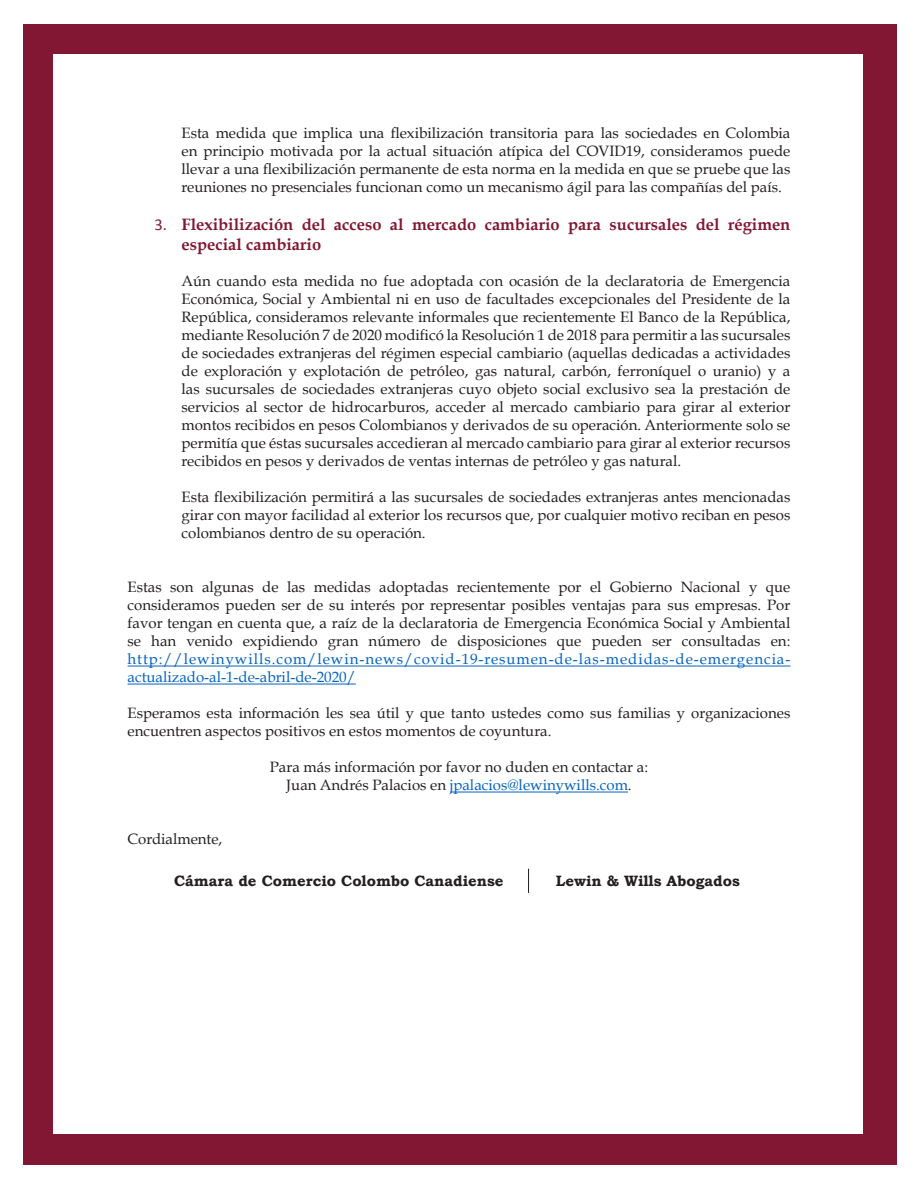
<style>
.page{position:relative;width:918px;height:1188px;background:#fff}
.page>*{position:absolute;margin:0;border:0;box-sizing:border-box;transform-origin:0 0}
.t1{font:700 16.5px/19.8px "Book Antiqua";color:#821733}
.t2{font:15px/18px "Book Antiqua";color:#231f20;text-align:justify}
.t3{font:700 15px "Bookman Old Style";color:#231f20}
.s1{font-family:"Calibri";font-weight:400}
.s2{color:#0563c1}
</style>
<div class="page">
<div style="left:23px;top:24px;width:874px;height:1141px;background:#821733"></div>
<div style="left:53px;top:54px;width:810px;height:1080px;background:#fff"></div>
<hr style="left:128px;top:666px;width:662px;height:1px;background:#0563c1">
<hr style="left:128px;top:684px;width:228px;height:1px;background:#0563c1">
<hr style="left:450px;top:792px;width:178px;height:1px;background:#0563c1">
<svg style="left:528px;top:869px;width:1px;height:24px"></svg>
<p class="t2" style="left:182px;top:124px;width:610px">Esta medida que implica una flexibilización transitoria para las sociedades en Colombia en principio motivada por la actual situación atípica del COVID19, consideramos puede llevar a una flexibilización permanente de esta norma en la medida en que se pruebe que las reuniones no presenciales funcionan como un mecanismo ágil para las compañías del país.</p>
<p class="t1" style="left:182px;top:215px;width:610px;text-indent:-27px"><span class="s1">3.</span> Flexibilización del acceso al mercado cambiario para sucursales del régimen especial cambiario</p>
<p class="t2" style="left:182px;top:272px;width:610px">Aún cuando esta medida no fue adoptada con ocasión de la declaratoria de Emergencia Económica, Social y Ambiental ni en uso de facultades excepcionales del Presidente de la República, consideramos relevante informales que recientemente El Banco de la República, mediante Resolución 7 de 2020 modificó la Resolución 1 de 2018 para permitir a las sucursales de sociedades extranjeras del régimen especial cambiario (aquellas dedicadas a actividades de exploración y explotación de petróleo, gas natural, carbón, ferroníquel o uranio) y a las sucursales de sociedades extranjeras cuyo objeto social exclusivo sea la prestación de servicios al sector de hidrocarburos, acceder al mercado cambiario para girar al exterior montos recibidos en pesos Colombianos y derivados de su operación. Anteriormente solo se permitía que éstas sucursales accedieran al mercado cambiario para girar al exterior recursos recibidos en pesos y derivados de ventas internas de petróleo y gas natural.</p>
<p class="t2" style="left:182px;top:488px;width:610px">Esta flexibilización permitirá a las sucursales de sociedades extranjeras antes mencionadas girar con mayor facilidad al exterior los recursos que, por cualquier motivo reciban en pesos colombianos dentro de su operación.</p>
<p class="t2" style="left:128px;top:578px;width:664px">Estas son algunas de las medidas adoptadas recientemente por el Gobierno Nacional y que consideramos pueden ser de su interés por representar posibles ventajas para sus empresas. Por favor tengan en cuenta que, a raíz de la declaratoria de Emergencia Económica Social y Ambiental se han venido expidiendo gran número de disposiciones que pueden ser consultadas en: <span class="s2">http://lewinywills.com/lewin-news/covid-19-resumen-de-las-medidas-de-emergencia&shy;actualizado-al-1-de-abril-de-2020/</span></p>
<p class="t2" style="left:128px;top:704px;width:664px">Esperamos esta información les sea útil y que tanto ustedes como sus familias y organizaciones encuentren aspectos positivos en estos momentos de coyuntura.</p>
<p class="t2" style="left:270px;top:758px;width:380px;text-align:center">Para más información por favor no duden en contactar a:<br>Juan Andrés Palacios en <span class="s2">jpalacios@lewinywills.com</span>.</p>
<p class="t2" style="left:128px;top:830px;width:96px">Cordialmente,</p>
<p class="t3" style="left:174px;top:872px;width:331px">Cámara de Comercio Colombo Canadiense</p>
<p class="t3" style="left:556px;top:872px;width:185px">Lewin &amp; Wills Abogados</p>
</div>
